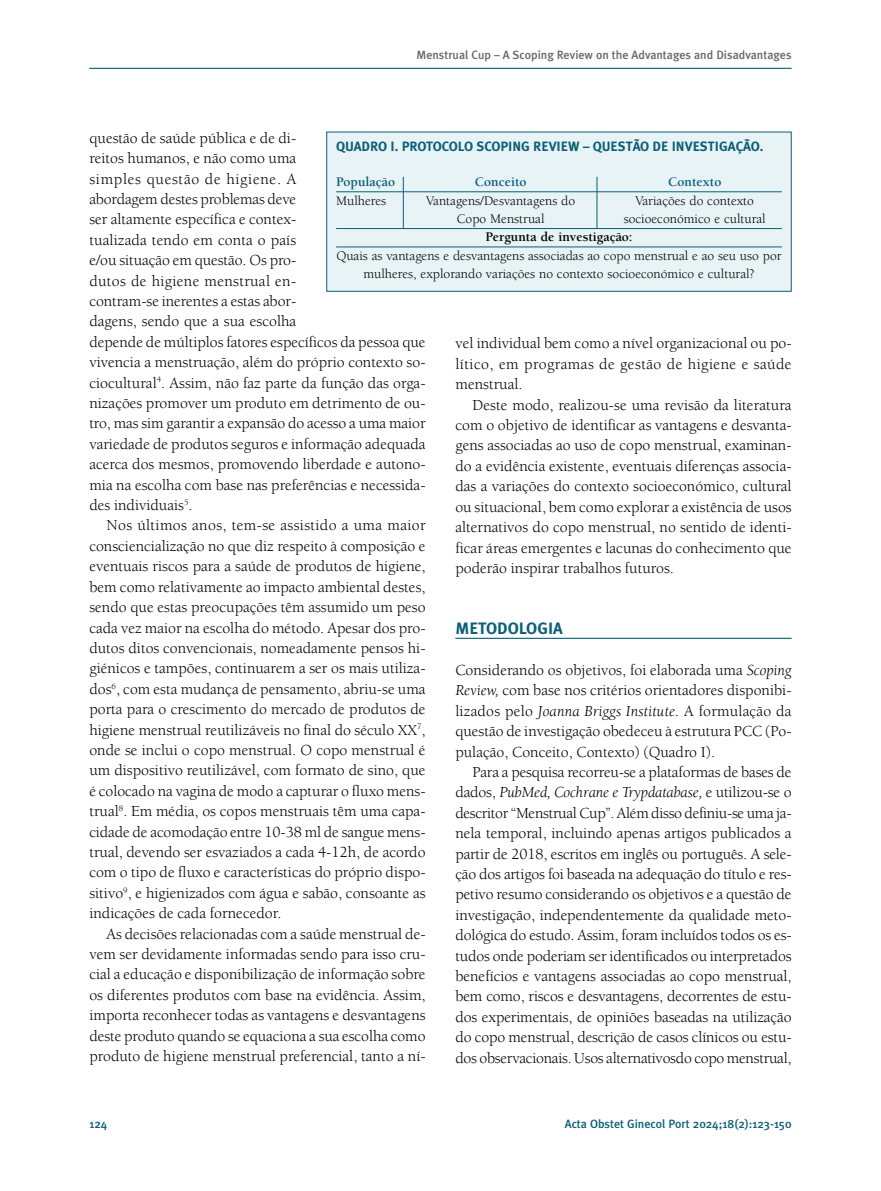
<style>
.page{position:relative;width:881px;height:1191px;background:#fff}
.page>*{position:absolute;margin:0;border:0;box-sizing:border-box;transform-origin:0 0}
.t1{font:700 16.5px "Meta Plus";color:#0b5f76}
.t2{font:15.75px/20.4px "Berkeley";color:#000;text-align:justify}
.t3{font:13.5px/18.3px "Berkeley";color:#000;text-align:center}
.t4{font:700 13.5px "Meta Plus";color:#0b5f76}
.t5{font:700 13.5px "Berkeley";color:#0b5f76}
.t6{font:700 13.5px "Berkeley";color:#000}
.t7{font:500 12px "Meta Plus";color:#666}
.t8{font:500 12px "Meta Plus";color:#0b5f76}
.s1{font-style:italic}
</style>
<div class="page">
<hr style="left:89px;top:68px;width:702px;height:1px;background:#0b5f76">
<hr style="left:455px;top:638px;width:336px;height:1px;background:#0b5f76">
<div style="left:327px;top:132px;width:463px;height:159px;background:#e8f3f6"></div>
<div style="left:326px;top:132px;width:465px;height:160px;border:1px solid #0b5f76"></div>
<hr style="left:336px;top:191px;width:445px;height:1px;background:#0b5f76">
<hr style="left:336px;top:228px;width:445px;height:1px;background:#0b5f76">
<hr style="left:336px;top:247px;width:445px;height:1px;background:#0b5f76">
<hr style="left:403px;top:177px;width:1px;height:51px;background:#0b5f76">
<hr style="left:596px;top:177px;width:1px;height:51px;background:#0b5f76">
<p class="t7" style="left:416px;top:47px;width:376px">Menstrual Cup – A Scoping Review on the Advantages and Disadvantages</p>
<p class="t2" style="left:89px;top:129px;width:337px;text-align:left">questão de saúde pública e de di-<br>reitos humanos, e não como uma<br>simples questão de higiene. A<br>abordagem destes problemas deve<br>ser altamente específica e contex-<br>tualizada tendo em conta o país<br>e/ou situação em questão. Os pro-<br>dutos de higiene menstrual en-<br>contram-se inerentes a estas abor-<br>dagens, sendo que a sua escolha<br>depende de múltiplos fatores específicos da pessoa que vivencia a menstruação, além do próprio contexto so&shy;ciocultural<sup>4</sup>. Assim, não faz parte da função das orga&shy;nizações promover um produto em detrimento de ou&shy;tro, mas sim garantir a expansão do acesso a uma maior variedade de produtos seguros e informação adequada acerca dos mesmos, promovendo liberdade e autono&shy;mia na escolha com base nas preferências e necessida&shy;des individuais<sup>5</sup>.</p>
<p class="t2" style="left:89px;top:516px;width:337px;text-indent:17px">Nos últimos anos, tem-se assistido a uma maior consciencialização no que diz respeito à composição e eventuais riscos para a saúde de produtos de higiene, bem como relativamente ao impacto ambiental destes, sendo que estas preocupações têm assumido um peso cada vez maior na escolha do método. Apesar dos pro&shy;dutos ditos convencionais, nomeadamente pensos hi&shy;giénicos e tampões, continuarem a ser os mais utiliza&shy;dos<sup>6</sup>, com esta mudança de pensamento, abriu-se uma porta para o crescimento do mercado de produtos de higiene menstrual reutilizáveis no final do século XX<sup>7</sup>, onde se inclui o copo menstrual. O copo menstrual é um dispositivo reutilizável, com formato de sino, que é colocado na vagina de modo a capturar o fluxo mens&shy;trual<sup>8</sup>. Em média, os copos menstruais têm uma capa&shy;cidade de acomodação entre 10-38 ml de sangue mens&shy;trual, devendo ser esvaziados a cada 4-12h, de acordo com o tipo de fluxo e características do próprio dispo&shy;sitivo<sup>9</sup>, e higienizados com água e sabão, consoante as indicações de cada fornecedor.</p>
<p class="t2" style="left:89px;top:924px;width:337px;text-indent:17px">As decisões relacionadas com a saúde menstrual de&shy;vem ser devidamente informadas sendo para isso cru&shy;cial a educação e disponibilização de informação sobre os diferentes produtos com base na evidência. Assim, importa reconhecer todas as vantagens e desvantagens deste produto quando se equaciona a sua escolha como produto de higiene menstrual preferencial, tanto a ní-</p>
<p class="t4" style="left:336px;top:139px;width:428px">QUADRO I. PROTOCOLO SCOPING REVIEW – QUESTÃO DE INVESTIGAÇÃO.</p>
<p class="t5" style="left:336px;top:177px;width:61px">População</p>
<p class="t5" style="left:474px;top:177px;width:53px">Conceito</p>
<p class="t5" style="left:667px;top:177px;width:55px">Contexto</p>
<p class="t3" style="left:336px;top:192px;width:52px">Mulheres</p>
<p class="t3" style="left:426px;top:192px;width:150px">Vantagens/Desvantagens do</p>
<p class="t3" style="left:635px;top:192px;width:120px">Variações do contexto</p>
<p class="t3" style="left:456px;top:211px;width:89px">Copo Menstrual</p>
<p class="t3" style="left:623px;top:211px;width:143px">socioeconómico e cultural</p>
<p class="t6" style="left:485px;top:232px;width:149px">Pergunta de investigação:</p>
<p class="t3" style="left:336px;top:247px;width:446px">Quais as vantagens e desvantagens associadas ao copo menstrual e ao seu uso por mulheres, explorando variações no contexto socioeconómico e cultural?</p>
<p class="t2" style="left:455px;top:334px;width:337px">vel individual bem como a nível organizacional ou po&shy;lítico, em programas de gestão de higiene e saúde menstrual.</p>
<p class="t2" style="left:455px;top:396px;width:337px;text-indent:17px">Deste modo, realizou-se uma revisão da literatura com o objetivo de identificar as vantagens e desvanta&shy;gens associadas ao uso de copo menstrual, examinan&shy;do a evidência existente, eventuais diferenças associa&shy;das a variações do contexto socioeconómico, cultural ou situacional, bem como explorar a existência de usos alternativos do copo menstrual, no sentido de identi&shy;ficar áreas emergentes e lacunas do conhecimento que poderão inspirar trabalhos futuros.</p>
<p class="t1" style="left:455px;top:619px;width:109px">METODOLOGIA</p>
<p class="t2" style="left:455px;top:661px;width:337px">Considerando os objetivos, foi elaborada uma <span class="s1">Scoping Review,</span> com base nos critérios orientadores disponibi&shy;lizados pelo <span class="s1">Joanna Briggs Institute.</span> A formulação da questão de investigação obedeceu à estrutura PCC (Po&shy;pulação, Conceito, Contexto) (Quadro I).</p>
<p class="t2" style="left:455px;top:763px;width:337px;text-indent:17px">Para a pesquisa recorreu-se a plataformas de bases de dados, <span class="s1">PubMed, Cochrane e Trypdatabase,</span> e utilizou-se o descritor “Menstrual Cup’’. Além disso definiu-se uma ja&shy;nela temporal, incluindo apenas artigos publicados a partir de 2018, escritos em inglês ou português. A sele&shy;ção dos artigos foi baseada na adequação do título e res&shy;petivo resumo considerando os objetivos e a questão de investigação, independentemente da qualidade meto&shy;dológica do estudo. Assim, foram incluídos todos os es&shy;tudos onde poderiam ser identificados ou interpretados benefícios e vantagens associadas ao copo menstrual, bem como, riscos e desvantagens, decorrentes de estu&shy;dos experimentais, de opiniões baseadas na utilização do copo menstrual, descrição de casos clínicos ou estu&shy;dos observacionais. Usos alternativosdo copo menstrual,</p>
<p class="t8" style="left:89px;top:1117px;width:19px">124</p>
<p class="t8" style="left:564px;top:1117px;width:228px">Acta Obstet Ginecol Port 2024;18(2):123-150</p>
</div>
